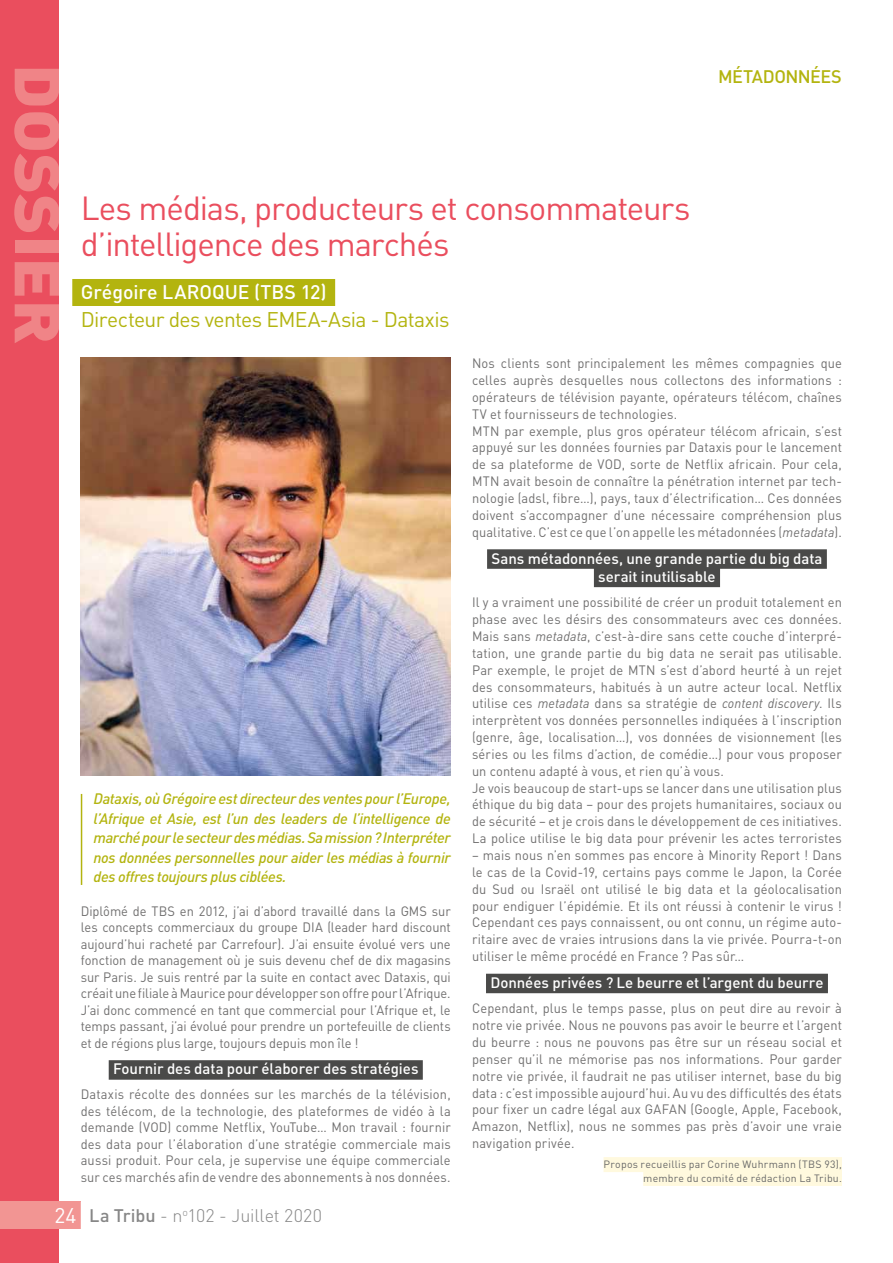
<style>
.page{position:relative;width:893px;height:1263px;background:#fff}
.page>*{position:absolute;margin:0;border:0;box-sizing:border-box;transform-origin:0 0}
.t1{font:900 63px "DIN";color:#f08487;scale:1.1 1}
.t2{font:33px/36px "DIN";letter-spacing:-.035em;color:#ea4e5e}
.t3{font:21px "DIN";letter-spacing:-.03em;color:#b3b40f}
.t4{font:500 19.5px "DIN";color:#fff}
.t5{font:300 18px "DIN";color:#878787}
.t6{font:500 18px "DIN";letter-spacing:-.02em;color:#b3b40f}
.t7{font:italic 500 15px/19.5px "DIN";letter-spacing:-.025em;color:#b3b40f;text-align:justify}
.t8{font:500 15px/18.3px "DIN";letter-spacing:-.005em;color:#fff;text-align:center}
.t9{font:13.5px/16.8px "DIN";letter-spacing:.01em;color:#706f6f;text-align:justify;scale:.95 1}
.t10{font:10.5px/13.8px "DIN";letter-spacing:.025em;color:#686868;text-align:right}
.s1{font-style:italic}
.s2{font-weight:400;font-size:21px;color:#fff}
.s3{font-weight:500}
</style>
<div class="page">
<div style="left:0;top:0;width:60px;height:1263px;background:#ea4e5e"></div>
<div style="left:0;top:1202px;width:81px;height:27px;background:#f29593"></div>
<div style="left:109px;top:1060px;width:314px;height:20px;background:#4a4a49"></div>
<div style="left:487px;top:549px;width:340px;height:20px;background:#4a4a49"></div>
<div style="left:594px;top:568px;width:126px;height:19px;background:#4a4a49"></div>
<div style="left:486px;top:974px;width:342px;height:19px;background:#4a4a49"></div>
<div style="left:603px;top:1157px;width:239px;height:15px;background:#fff9de"></div>
<div style="left:643px;top:1171px;width:199px;height:15px;background:#fff9de"></div>
<div style="left:72px;top:279px;width:263px;height:27px;background:#b3b40f"></div>
<img style="left:81px;top:357px;width:370px;height:418px">
<hr style="left:81px;top:794px;width:1px;height:91px;background:#b3b40f">
<h1 class="t1" style="left:80px;top:64px;width:257px;rotate:90deg">dossier</h1>
<h3 class="t6" style="left:718px;top:65px;width:37px">Métadonn</h3>
<h3 class="t6" style="left:810px;top:65px;width:32px">ées</h3>
<h2 class="t2" style="left:81px;top:189px;width:611px">Les médias, producteurs et consommateurs d’intelligence des marchés</h2>
<h3 class="t4" style="left:81px;top:280px;width:247px">Grégoire LAROQUE (TBS 12)</h3>
<h3 class="t3" style="left:81px;top:307px;width:370px">Directeur des ventes EMEA-Asia - Dataxis</h3>
<p class="t7" style="left:94px;top:789px;width:359px">Dataxis, où Grégoire est directeur des ventes pour l’Europe, l’Afrique et Asie, est l’un des leaders de l’intelligence de marché pour le secteur des médias. Sa mission? Interpréter nos données personnelles pour aider les médias à fournir des offres toujours plus ciblées.</p>
<p class="t9" style="left:81px;top:902px;width:391px">Diplômé de TBS en 2012, j’ai d’abord travaillé dans la GMS sur les concepts commerciaux du groupe DIA (leader hard discount aujourd’hui racheté par Carrefour). J’ai ensuite évolué vers une fonction de management où je suis devenu chef de dix magasins sur Paris. Je suis rentré par la suite en contact avec Dataxis, qui créait une filiale à Maurice pour développer son offre pour l’Afrique.<br>J’ai donc commencé en tant que commercial pour l’Afrique et, le temps passant, j’ai évolué pour prendre un portefeuille de clients et de régions plus large, toujours depuis mon île !</p>
<p class="t8" style="left:113px;top:1059px;width:307px">Fournir des data pour élaborer des stratégies</p>
<p class="t9" style="left:81px;top:1086px;width:391px">Dataxis récolte des données sur les marchés de la télévision, des télécom, de la technologie, des plateformes de vidéo à la demande (VOD) comme Netflix, YouTube… Mon travail : fournir des data pour l’élaboration d’une stratégie commerciale mais aussi produit. Pour cela, je supervise une équipe commerciale sur ces marchés afin de vendre des abonnements à nos données.</p>
<p class="t9" style="left:472px;top:355px;width:391px;text-align:left">Nos clients sont principalement les mêmes compagnies que celles auprès desquelles nous collectons des informations : opérateurs de télévision payante, opérateurs télécom, chaînes TV et fournisseurs de technologies.<br>MTN par exemple, plus gros opérateur télécom africain, s’est appuyé sur les données fournies par Dataxis pour le lancement de sa plateforme de VOD, sorte de Netflix africain. Pour cela, MTN avait besoin de connaître la pénétration internet par tech&shy;nologie (adsl, fibre…), pays, taux d’électrification… Ces données doivent s’accompagner d’une nécessaire compréhension plus qualitative. C’est ce que l’on appelle les métadonnées (<span class="s1">metadata</span>).</p>
<p class="t8" style="left:491px;top:548px;width:333px">Sans métadonnées, une grande partie du big data serait inutilisable</p>
<p class="t9" style="left:472px;top:594px;width:391px;text-align:left">Il y a vraiment une possibilité de créer un produit totalement en phase avec les désirs des consommateurs avec ces données.<br>Mais sans <span class="s1">metadata</span>, c’est-à-dire sans cette couche d’interpré&shy;tation, une grande partie du big data ne serait pas utilisable.<br>Par exemple, le projet de MTN s’est d’abord heurté à un rejet des consommateurs, habitués à un autre acteur local. Netflix utilise ces <span class="s1">metadata</span> dans sa stratégie de <span class="s1">content discovery</span>. Ils interprètent vos données personnelles indiquées à l’inscription (genre, âge, localisation…), vos données de visionnement (les séries ou les films d’action, de comédie…) pour vous proposer un contenu adapté à vous, et rien qu’à vous.<br>Je vois beaucoup de start-ups se lancer dans une utilisation plus éthique du big data – pour des projets humanitaires, sociaux ou de sécurité – et je crois dans le développement de ces initiatives.<br>La police utilise le big data pour prévenir les actes terroristes</p>
<p class="t9" style="left:472px;top:846px;width:391px">– mais nous n’en sommes pas encore à Minority Report ! Dans le cas de la Covid-19, certains pays comme le Japon, la Corée du Sud ou Israël ont utilisé le big data et la géolocalisation pour endiguer l’épidémie. Et ils ont réussi à contenir le virus !<br>Cependant ces pays connaissent, ou ont connu, un régime auto&shy;ritaire avec de vraies intrusions dans la vie privée. Pourra-t-on utiliser le même procédé en France ? Pas sûr…</p>
<p class="t8" style="left:490px;top:973px;width:335px">Données privées ? Le beurre et l’argent du beurre</p>
<p class="t9" style="left:472px;top:1000px;width:391px">Cependant, plus le temps passe, plus on peut dire au revoir à notre vie privée. Nous ne pouvons pas avoir le beurre et l’argent du beurre : nous ne pouvons pas être sur un réseau social et penser qu’il ne mémorise pas nos informations. Pour garder notre vie privée, il faudrait ne pas utiliser internet, base du big data : c’est impossible aujourd’hui. Au vu des difficultés des états pour fixer un cadre légal aux GAFAN (Google, Apple, Facebook, Amazon, Netflix), nous ne sommes pas près d’avoir une vraie navigation privée.</p>
<p class="t10" style="left:603px;top:1157px;width:240px">Propos recueillis par Corine Wuhrmann (TBS 93), membre du comité de rédaction La Tribu.</p>
<h3 class="t5" style="left:54px;top:1204px;width:269px"><span class="s2">24</span> <span class="s3">La Tribu</span> - n<sup>o</sup>102 - Juillet 2020</h3>
</div>
